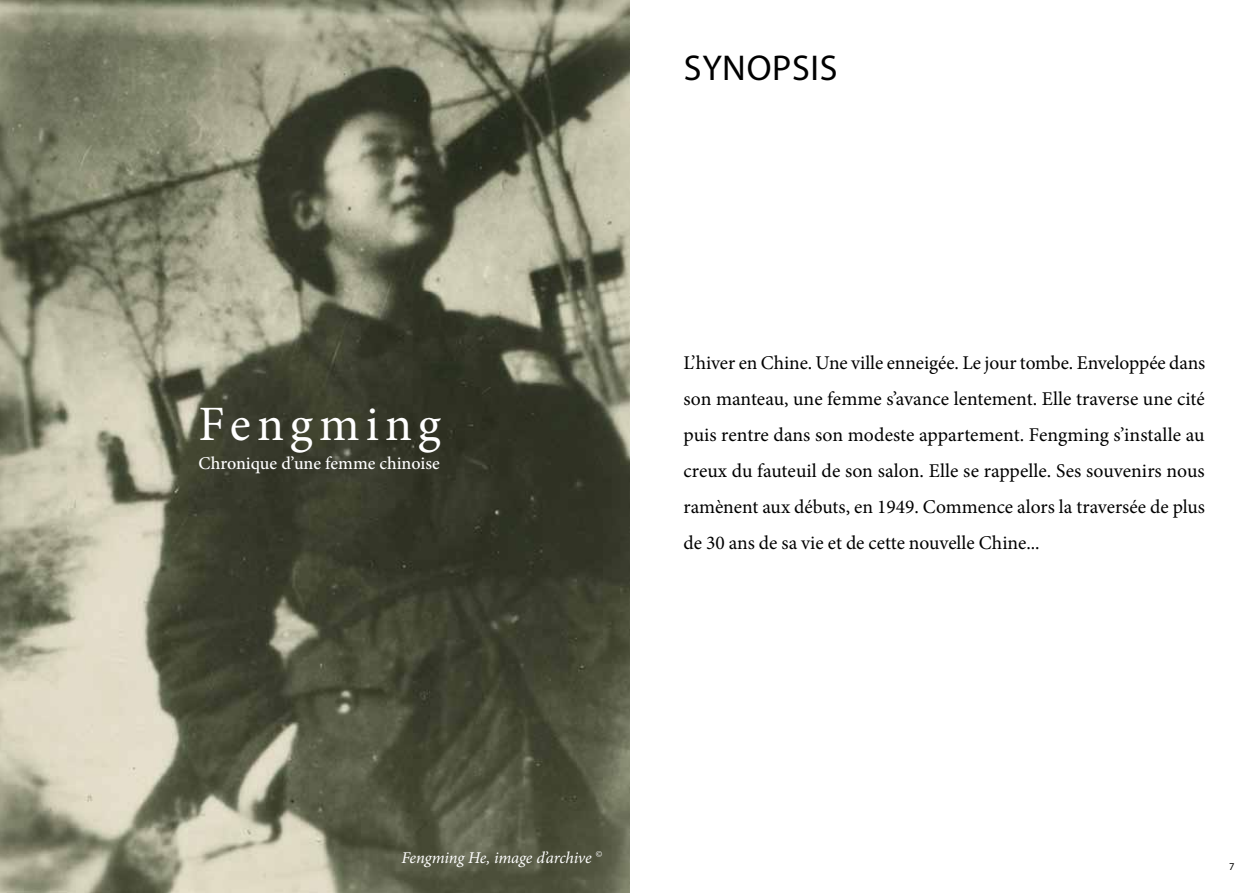
<style>
.page{position:relative;width:1259px;height:893px;background:#fff}
.page>*{position:absolute;margin:0;border:0;box-sizing:border-box;transform-origin:0 0}
.t1{font:49.5px "Minion Pro";letter-spacing:.12em;color:#fff}
.t2{font:36px "Myriad Pro";letter-spacing:.02em;color:#000}
.t3{font:19.5px/36px "Minion Pro";color:#000;text-align:justify}
.t4{font:500 18px "Minion Pro";color:#fff}
.t5{font:italic 16.5px "Minion Pro";letter-spacing:-.015em;color:#fff}
.t6{font:10.5px "Myriad Pro";color:#000}
</style>
<div class="page">
<img style="left:0;top:0;width:629px;height:893px">
<h1 class="t1" style="left:199px;top:391px;width:244px">Fengming</h1>
<p class="t4" style="left:199px;top:451px;width:243px">Chronique d’une femme chinoise</p>
<h2 class="t2" style="left:684px;top:46px;width:155px">SYNOPSIS</h2>
<p class="t3" style="left:683px;top:345px;width:523px">L’hiver en Chine. Une ville enneigée. Le jour tombe. Enveloppée dans son manteau, une femme s’avance lentement. Elle traverse une cité puis rentre dans son modeste appartement. Fengming s’installe au creux du fauteuil de son salon. Elle se rappelle. Ses souvenirs nous ramènent aux débuts, en 1949. Commence alors la traversée de plus de 30 ans de sa vie et de cette nouvelle Chine...</p>
<p class="t5" style="left:401px;top:846px;width:202px">Fengming He, image d’archive <sup>©</sup></p>
<p class="t6" style="left:1229px;top:860px;width:7px">7</p>
</div>
